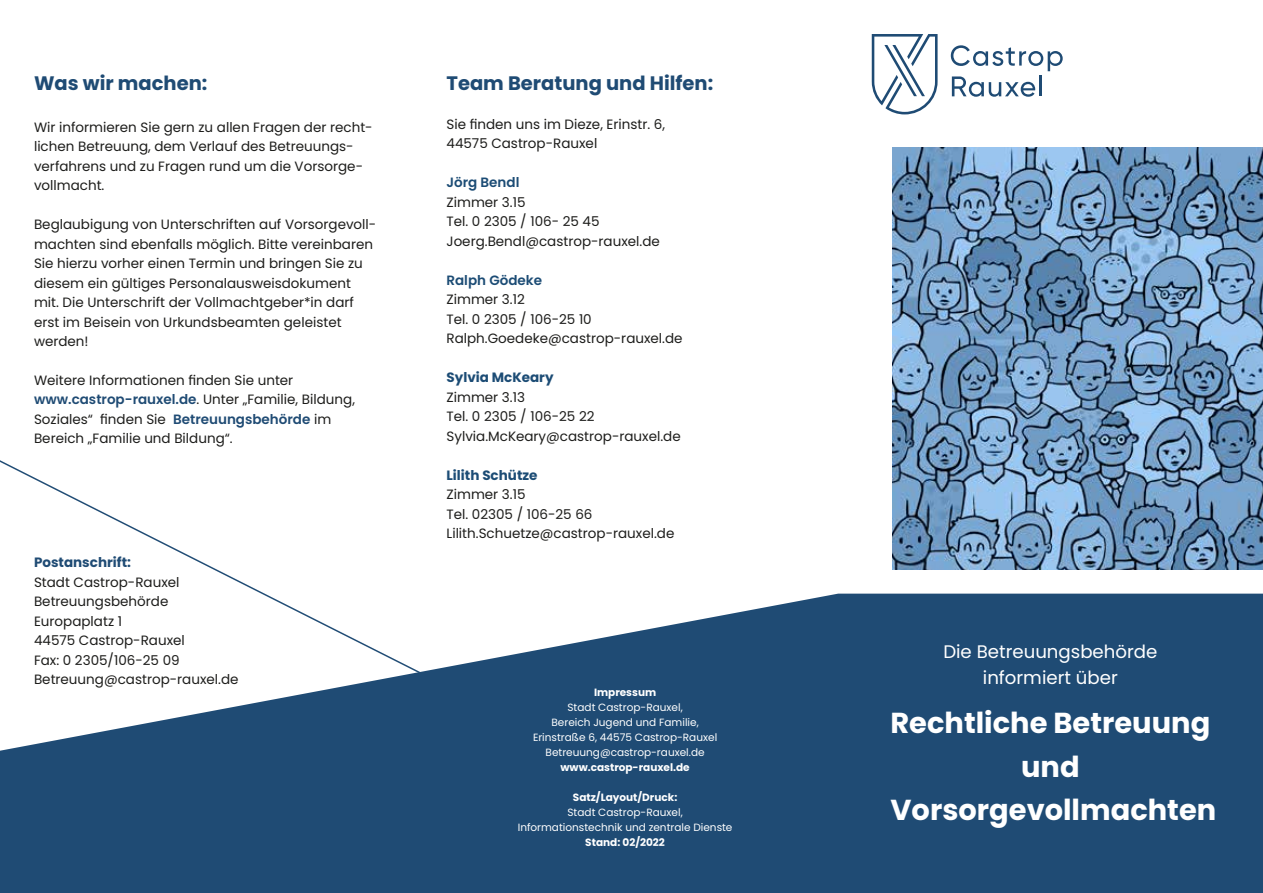
<style>
.page{position:relative;width:1263px;height:893px;background:#fff}
.page>*{position:absolute;margin:0;border:0;box-sizing:border-box;transform-origin:0 0}
.t1{font:700 28.8px/43.3px "Poppins";color:#fff;text-align:center}
.t2{font:700 19.5px "Poppins";color:#1f4b74}
.t3{font:18.15px/26.4px "Poppins";color:#fff;text-align:center}
.t4{font:13.5px/19.5px "Poppins";color:#1d1d1b}
.t5{font:700 13.5px "Poppins";color:#1c4c75}
.t6{font:600 13.5px "Poppins";color:#1c4c75}
.t7{font:700 13.5px "Poppins";color:#1f4b74}
.t8{font:10.5px/15px "Poppins";color:#fff;text-align:center}
.t9{font:700 10.5px "Poppins";color:#fff}
.s1{font-weight:600;color:#1f4b74}
</style>
<div class="page">
<svg style="left:0;top:594px;width:1263px;height:299px;fill:#1f4b74"></svg>
<svg style="left:951px;top:45px;width:112px;height:52px"></svg>
<hr style="left:1039px;top:76px;width:3px;height:20px;background:#1f4b74">
<svg style="left:872px;top:34px;width:65px;height:80px"></svg>
<img style="left:892px;top:147px;width:371px;height:422px">
<h2 class="t2" style="left:34px;top:71px;width:175px">Was wir machen:</h2>
<p class="t4" style="left:34px;top:117px;width:340px">Wir informieren Sie gern zu allen Fragen der recht‑ lichen Betreuung, dem Verlauf des Betreuungs‑ verfahrens und zu Fragen rund um die Vorsorge‑ vollmacht.</p>
<p class="t4" style="left:34px;top:215px;width:344px">Beglaubigung von Unterschriften auf Vorsorgevoll‑ machten sind ebenfalls möglich. Bitte vereinbaren Sie hierzu vorher einen Termin und bringen Sie zu diesem ein gültiges Personalausweisdokument mit. Die Unterschrift der Vollmachtgeber*in darf erst im Beisein von Urkundsbeamten geleistet werden!</p>
<p class="t4" style="left:34px;top:371px;width:322px">Weitere Informationen finden Sie unter <span class="s1">www.castrop-rauxel.de</span>. Unter „Familie, Bildung, Soziales“ finden Sie <span class="s1">Betreuungsbehörde</span> im Bereich „Familie und Bildung“.</p>
<p class="t7" style="left:34px;top:554px;width:99px">Postanschrift:</p>
<p class="t4" style="left:34px;top:572px;width:206px">Stadt Castrop-Rauxel<br>Betreuungsbehörde<br>Europaplatz 1<br>44575 Castrop-Rauxel<br>Fax: 0 2305/106-25 09<br>Betreuung@castrop-rauxel.de</p>
<h2 class="t2" style="left:446px;top:71px;width:268px">Team Beratung und Hilfen:</h2>
<p class="t4" style="left:446px;top:114px;width:220px">Sie finden uns im Dieze, Erinstr. 6,<br>44575 Castrop-Rauxel</p>
<p class="t6" style="left:446px;top:175px;width:74px">Jörg Bendl</p>
<p class="t4" style="left:446px;top:192px;width:215px">Zimmer 3.15<br>Tel. 0 2305 / 106- 25 45<br>Joerg.Bendl@castrop-rauxel.de</p>
<p class="t6" style="left:446px;top:272px;width:97px">Ralph Gödeke</p>
<p class="t4" style="left:446px;top:290px;width:238px">Zimmer 3.12<br>Tel. 0 2305 / 106-25 10<br>Ralph.Goedeke@castrop-rauxel.de</p>
<p class="t5" style="left:446px;top:369px;width:109px">Sylvia McKeary</p>
<p class="t4" style="left:446px;top:387px;width:236px">Zimmer 3.13<br>Tel. 0 2305 / 106-25 22<br>Sylvia.McKeary@castrop-rauxel.de</p>
<p class="t5" style="left:446px;top:467px;width:92px">Lilith Schütze</p>
<p class="t4" style="left:446px;top:485px;width:229px">Zimmer 3.15<br>Tel. 02305 / 106-25 66<br>Lilith.Schuetze@castrop-rauxel.de</p>
<p class="t9" style="left:594px;top:686px;width:64px">Impressum</p>
<p class="t8" style="left:533px;top:699px;width:186px">Stadt Castrop-Rauxel,<br>Bereich Jugend und Familie,<br>Erinstraße 6, 44575 Castrop-Rauxel<br>Betreuung@castrop-rauxel.de</p>
<p class="t9" style="left:560px;top:761px;width:131px">www.castrop-rauxel.de</p>
<p class="t9" style="left:573px;top:791px;width:106px">Satz/Layout/Druck:</p>
<p class="t8" style="left:518px;top:804px;width:216px">Stadt Castrop-Rauxel,<br>Informationstechnik und zentrale Dienste</p>
<p class="t9" style="left:585px;top:836px;width:81px">Stand: 02/2022</p>
<h3 class="t3" style="left:943px;top:638px;width:216px">Die Betreuungsbehörde informiert über</h3>
<h1 class="t1" style="left:890px;top:702px;width:327px">Rechtliche Betreuung und<br>Vorsorgevollmachten</h1>
</div>
